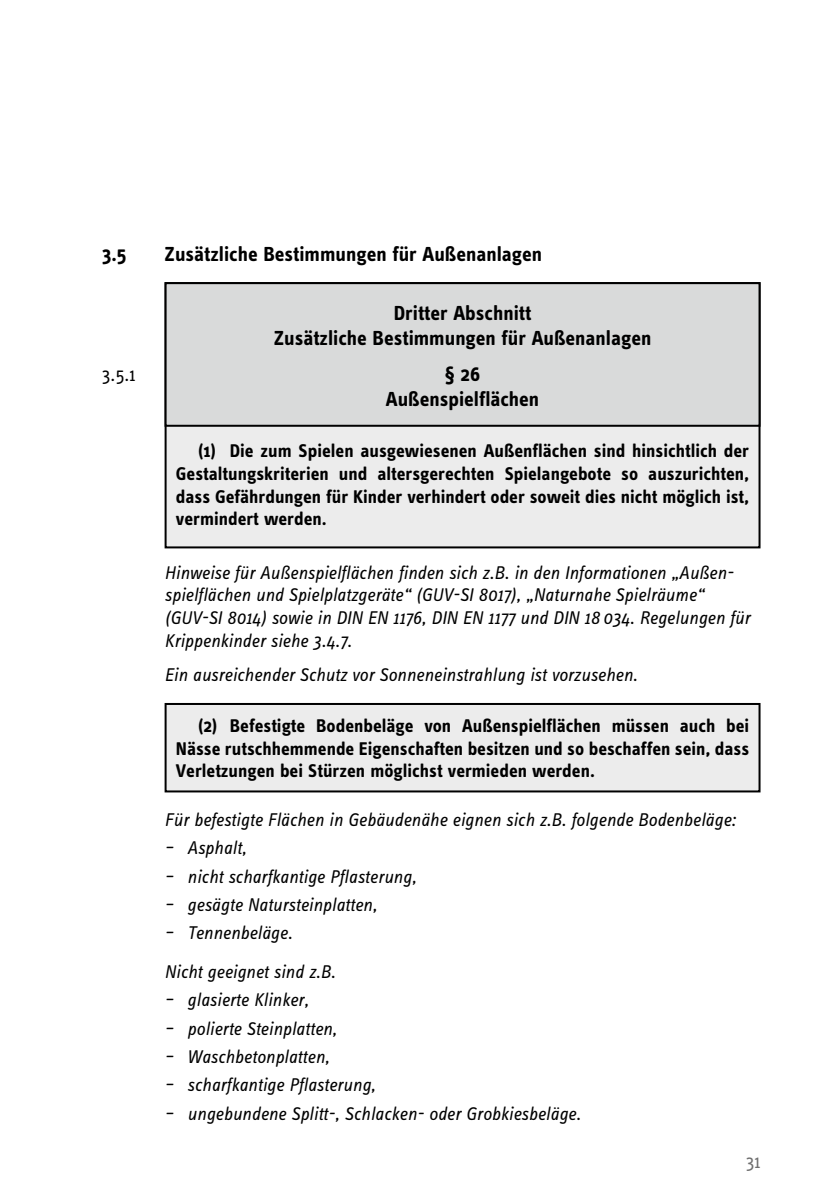
<style>
.page{position:relative;width:840px;height:1191px;background:#fff}
.page>*{position:absolute;margin:0;border:0;box-sizing:border-box;transform-origin:0 0}
.t1{font:700 21px/25px "Info OT Text";color:#000;text-align:center}
.t2{font:italic 19px/22.6px "Info OT Text";color:#000}
.t3{font:700 19px/22.6px "Info OT Text";color:#000;text-align:justify}
.t4{font:19px "Info OT Text";color:#000}
.t5{font:19px "Info OT Text";color:#6f6f6f}
</style>
<div class="page">
<div style="left:165px;top:704px;width:594px;height:87px;background:#ececec"></div>
<div style="left:164px;top:703px;width:596px;height:89px;border:2px solid #000"></div>
<div style="left:165px;top:283px;width:594px;height:264px;background:#ececec"></div>
<div style="left:165px;top:283px;width:594px;height:143px;background:#d9dada"></div>
<div style="left:164px;top:282px;width:596px;height:145px;border:2px solid #000"></div>
<p class="t1" style="left:102px;top:241px;width:26px">3.5</p>
<p class="t1" style="left:164px;top:241px;width:379px">Zusätzliche Bestimmungen für Außenanlagen</p>
<p class="t1" style="left:273px;top:300px;width:379px">Dritter Abschnitt<br>Zusätzliche Bestimmungen für Außenanlagen</p>
<p class="t4" style="left:102px;top:363px;width:35px">3.5.1</p>
<p class="t1" style="left:385px;top:361px;width:155px">§ 26<br>Außenspielflächen</p>
<p class="t3" style="left:176px;top:439px;width:574px;text-indent:22px">(1) Die zum Spielen ausgewiesenen Außenflächen sind hinsichtlich der Gestaltungskriterien und altersgerechten Spielangebote so auszurichten, dass Gefährdungen für Kinder verhindert oder soweit dies nicht möglich ist, vermindert werden.</p>
<p class="t2" style="left:164px;top:560px;width:586px">Hinweise für Außenspielflächen finden sich z.B. in den Informationen „Außen&shy;spielflächen und Spielplatzgeräte“ (GUV-SI 8017), „Naturnahe Spielräume“ (GUV-SI 8014) sowie in DIN EN 1176, DIN EN 1177 und DIN 18 034. Regelungen für Krippenkinder siehe 3.4.7.</p>
<p class="t2" style="left:164px;top:663px;width:474px">Ein ausreichender Schutz vor Sonneneinstrahlung ist vorzusehen.</p>
<p class="t3" style="left:176px;top:714px;width:574px;text-indent:22px">(2) Befestigte Bodenbeläge von Außenspielflächen müssen auch bei Nässe rutschhemmende Eigenschaften besitzen und so beschaffen sein, dass Verletzungen bei Stürzen möglichst vermieden werden.</p>
<p class="t2" style="left:164px;top:808px;width:572px">Für befestigte Flächen in Gebäudenähe eignen sich z.B. folgende Bodenbeläge:</p>
<p class="t2" style="left:164px;top:836px;width:83px">– Asphalt,</p>
<p class="t2" style="left:164px;top:864px;width:253px">– nicht scharfkantige Pflasterung,</p>
<p class="t2" style="left:164px;top:893px;width:214px">– gesägte Natursteinplatten,</p>
<p class="t2" style="left:164px;top:913px;width:172px;line-height:38.6px">– Tennenbeläge.<br>Nicht geeignet sind z.B.</p>
<p class="t2" style="left:164px;top:988px;width:145px">– glasierte Klinker,</p>
<p class="t2" style="left:164px;top:1016px;width:174px">– polierte Steinplatten,</p>
<p class="t2" style="left:164px;top:1045px;width:166px">– Waschbetonplatten,</p>
<p class="t2" style="left:164px;top:1073px;width:212px">– scharfkantige Pflasterung,</p>
<p class="t2" style="left:164px;top:1101px;width:417px">– ungebundene Splitt-, Schlacken- oder Grobkiesbeläge.</p>
<p class="t5" style="left:745px;top:1150px;width:16px">31</p>
</div>
